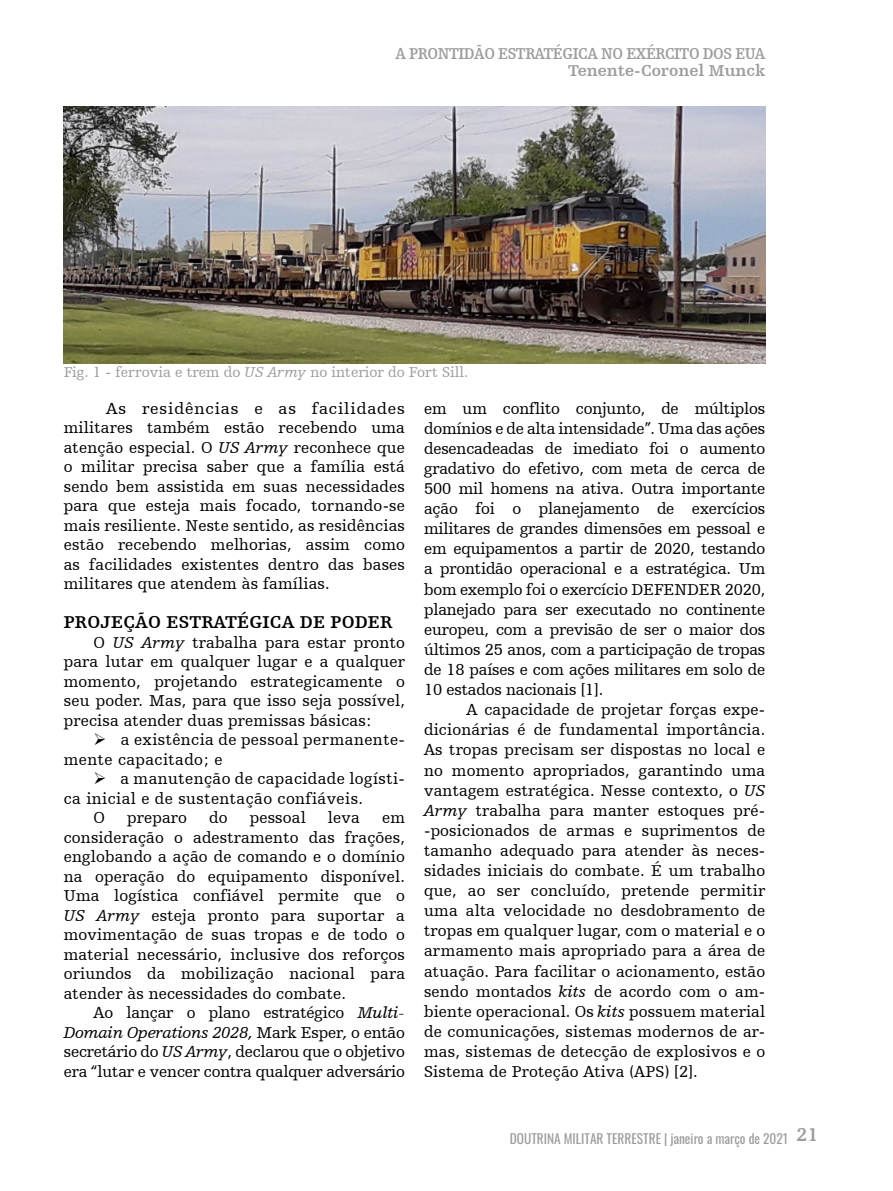
<style>
.page{position:relative;width:893px;height:1191px;background:#fff}
.page>*{position:absolute;margin:0;border:0;box-sizing:border-box;transform-origin:0 0}
.t1{font:700 18px "Humanist Slabserif 712 BT";letter-spacing:.01em;color:#000}
.t2{font:16.5px/20.1px "Humanist Slabserif 712 BT";letter-spacing:.01em;color:#000;text-align:justify}
.t3{font:16.5px/19.5px "Humanist Slabserif 712 BT";letter-spacing:.01em;color:#000;text-align:justify;scale:1.04 1}
.editorial{font:700 16.5px "Humanist Slabserif 712 BT";letter-spacing:-.03em;color:#9d9d9c;scale:.9 1}
.editorial-2{font:700 16.5px "Humanist Slabserif 712 BT";color:#9d9d9c}
.t4{font:15px "Humanist Slabserif 712 BT";color:#9d9d9c}
.t5{font:13.35px "Oswald";color:#9d9d9c}
.s1{font-style:italic}
</style>
<div class="page">
<img style="left:64px;top:106px;width:701px;height:257px">
<p class="editorial" style="left:395px;top:44px;width:413px">A PRONTIDÃO ESTRATÉGICA NO EXÉRCITO DOS EUA</p>
<p class="editorial-2" style="left:568px;top:61px;width:199px">Tenente-Coronel Munck</p>
<p class="t4" style="left:64px;top:363px;width:406px">Fig. 1 - ferrovia e trem do <span class="s1">US Army</span> no interior do Fort Sill.</p>
<p class="t3" style="left:64px;top:398px;width:330px;text-indent:43px">As residências e as facilidades militares também estão recebendo uma atenção especial. O <span class="s1">US Army</span> reconhece que o militar precisa saber que a família está sendo bem assistida em suas necessidades para que esteja mais focado, tornando-se mais resiliente. Neste sentido, as residências estão recebendo melhorias, assim como as facilidades existentes dentro das bases militares que atendem às famílias.</p>
<p class="t1" style="left:64px;top:611px;width:330px">PROJEÇÃO ESTRATÉGICA DE PODER</p>
<p class="t2" style="left:64px;top:632px;width:343px;line-height:19.5px;text-indent:30px">O <span class="s1">US Army</span> trabalha para estar pronto para lutar em qualquer lugar e a qualquer momento, projetando estrategicamente o seu poder. Mas, para que isso seja possível, precisa atender duas premissas básicas:</p>
<p class="t2" style="left:64px;top:729px;width:343px;line-height:19.5px;text-indent:30px">➢ a existência de pessoal permanente&shy;mente capacitado; e</p>
<p class="t2" style="left:64px;top:768px;width:343px;line-height:19.5px;text-indent:30px">➢ a manutenção de capacidade logísti&shy;ca inicial e de sustentação confiáveis.</p>
<p class="t2" style="left:94px;top:807px;width:13px">O</p>
<p class="t2" style="left:127px;top:807px;width:61px">preparo</p>
<p class="t2" style="left:209px;top:807px;width:20px">do</p>
<p class="t2" style="left:250px;top:807px;width:58px">pessoal</p>
<p class="t2" style="left:328px;top:807px;width:33px">leva</p>
<p class="t2" style="left:64px;top:807px;width:343px;line-height:19.5px;text-indent:318px">em consideração o adestramento das frações, englobando a ação de comando e o domínio na operação do equipamento disponível.<br>Uma logística confiável permite que o <span class="s1">US Army</span> esteja pronto para suportar a movimentação de suas tropas e de todo o material necessário, inclusive dos reforços oriundos da mobilização nacional para atender às necessidades do combate.</p>
<p class="t2" style="left:64px;top:1002px;width:343px;line-height:19.5px;text-indent:30px">Ao lançar o plano estratégico <span class="s1">Multi-Domain Operations 2028,</span> Mark Esper<span class="s1">,</span> o então secretário do <span class="s1">US Army</span>, declarou que o objetivo era “lutar e vencer contra qualquer adversário</p>
<p class="t2" style="left:424px;top:398px;width:343px">em um conflito conjunto, de múltiplos domínios e de alta intensidade”. Uma das ações desencadeadas de imediato foi o aumento gradativo do efetivo, com meta de cerca de 500 mil homens na ativa. Outra importante ação foi o planejamento de exercícios militares de grandes dimensões em pessoal e em equipamentos a partir de 2020, testando a prontidão operacional e a estratégica. Um bom exemplo foi o exercício DEFENDER 2020, planejado para ser executado no continente europeu, com a previsão de ser o maior dos últimos 25 anos, com a participação de tropas de 18 países e com ações militares em solo de 10 estados nacionais [1].</p>
<p class="t2" style="left:424px;top:699px;width:343px;text-indent:43px">A capacidade de projetar forças expe&shy;dicionárias é de fundamental importância.<br>As tropas precisam ser dispostas no local e no momento apropriados, garantindo uma vantagem estratégica. Nesse contexto, o <span class="s1">US Army</span> trabalha para manter estoques pré--posicionados de armas e suprimentos de tamanho adequado para atender às neces&shy;sidades iniciais do combate. É um trabalho que, ao ser concluído, pretende permitir uma alta velocidade no desdobramento de tropas em qualquer lugar, com o material e o armamento mais apropriado para a área de atuação. Para facilitar o acionamento, estão sendo montados <span class="s1">kits</span> de acordo com o am&shy;biente operacional. Os <span class="s1">kits</span> possuem material de comunicações, sistemas modernos de ar&shy;mas, sistemas de detecção de explosivos e o Sistema de Proteção Ativa (APS) [2].</p>
<p class="t5" style="left:510px;top:1126px;width:310px">DOUTRINA MILITAR TERRESTRE | janeiro a março de 2021 <sup>21</sup></p>
</div>
